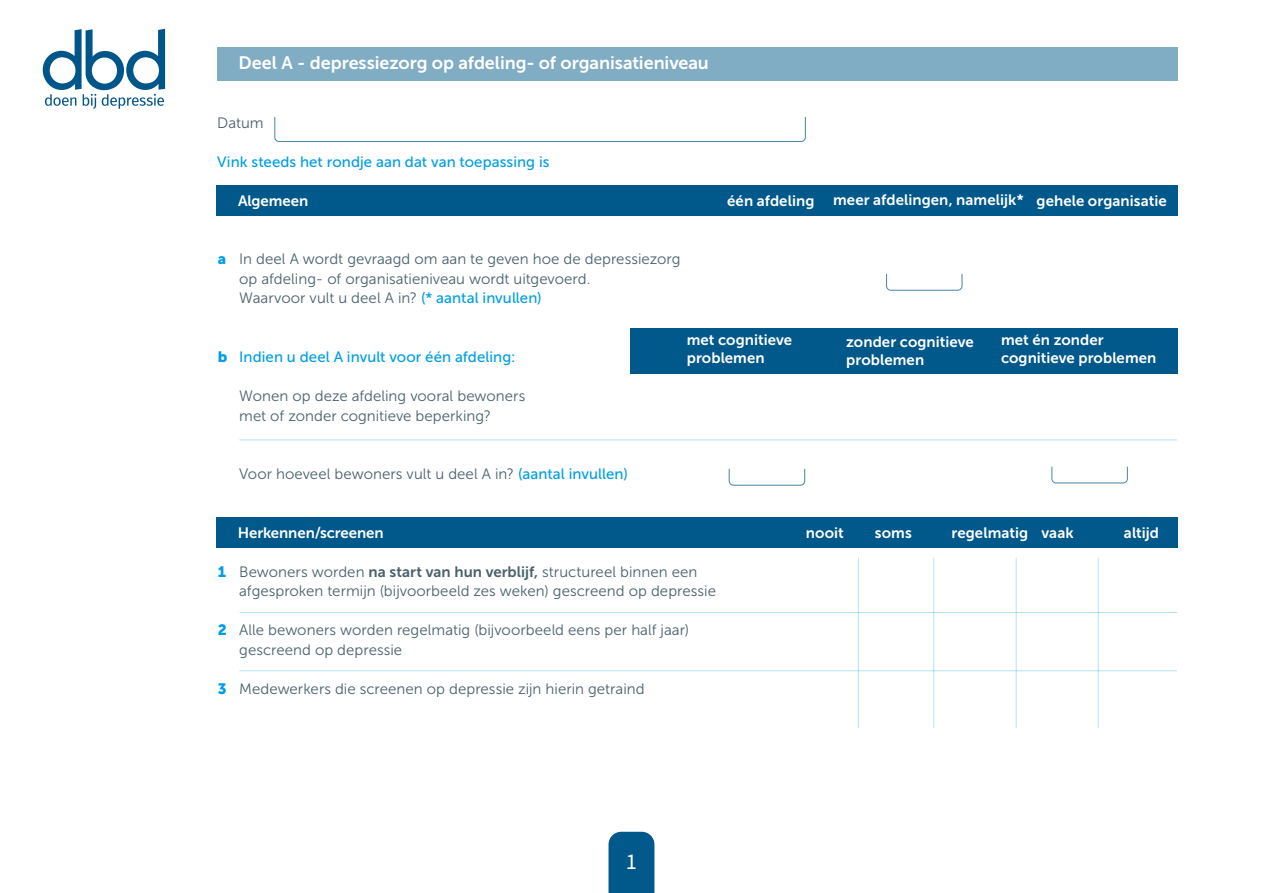
<style>
.page{position:relative;width:1263px;height:893px;background:#fff}
.page>*{position:absolute;margin:0;border:0;box-sizing:border-box;transform-origin:0 0}
.t1{font:22.5px "Source Sans Pro";color:#fff}
.t2{font:18px "Museo Sans 700";letter-spacing:-.005em;color:#fff}
.t3{font:15px/19.5px "Museo Sans 300";letter-spacing:.005em;color:#4a616b}
.t4{font:15px/18px "Museo Sans 700";letter-spacing:.005em;color:#fff}
.t5{font:15px "Museo Sans 500";letter-spacing:.005em;color:#009ee3}
.s1{font-family:"Museo Sans 900";color:#009ee3}
.s2{font-family:"Museo Sans 500";color:#009ee3}
.s3{font-family:"Museo Sans 900"}
.s4{font-family:"Museo Sans 700"}
</style>
<div class="page">
<div style="left:608px;top:832px;width:46px;height:61px;background:#00598a"></div>
<svg style="left:43px;top:29px;width:122px;height:80px"></svg>
<div style="left:217px;top:47px;width:961px;height:33px;background:#80acc4"></div>
<div style="left:217px;top:186px;width:961px;height:30px;background:#00598a"></div>
<svg style="left:274px;top:117px;width:532px;height:25px"></svg>
<svg style="left:886px;top:273px;width:77px;height:18px"></svg>
<svg style="left:728px;top:468px;width:78px;height:18px"></svg>
<hr style="left:239px;top:440px;width:938px;height:1px;background:#009ee3">
<div style="left:216px;top:517px;width:962px;height:31px;background:#00598a"></div>
<hr style="left:239px;top:612px;width:938px;height:1px;background:#009ee3">
<hr style="left:239px;top:670px;width:938px;height:1px;background:#009ee3">
<hr style="left:858px;top:558px;width:1px;height:170px;background:#009ee3">
<hr style="left:933px;top:558px;width:1px;height:170px;background:#009ee3">
<hr style="left:1016px;top:558px;width:1px;height:170px;background:#009ee3">
<hr style="left:1098px;top:558px;width:1px;height:170px;background:#009ee3">
<div style="left:631px;top:328px;width:547px;height:46px;background:#00598a"></div>
<svg style="left:1051px;top:466px;width:77px;height:18px"></svg>
<p class="t2" style="left:239px;top:53px;width:472px">Deel A - depressiezorg op afdeling- of organisatieniveau</p>
<p class="t3" style="left:217px;top:113px;width:48px">Datum</p>
<p class="t5" style="left:217px;top:154px;width:334px">Vink steeds het rondje aan dat van toepassing is</p>
<p class="t4" style="left:238px;top:192px;width:72px">Algemeen</p>
<p class="t4" style="left:833px;top:191px;width:335px">meer afdelingen, namelijk* gehele organisatie</p>
<p class="t4" style="left:727px;top:192px;width:89px">één afdeling</p>
<p class="t3" style="left:239px;top:250px;width:443px;text-indent:-21px"><span class="s1">a</span> In deel A wordt gevraagd om aan te geven hoe de depressiezorg op afdeling- of organisatieniveau wordt uitgevoerd.<br>Waarvoor vult u deel A in? <span class="s2">(* aantal invullen)</span></p>
<p class="t5" style="left:218px;top:349px;width:299px"><span class="s3">b</span> Indien u deel A invult voor één afdeling:</p>
<p class="t3" style="left:239px;top:386px;width:288px">Wonen op deze afdeling vooral bewoners met of zonder cognitieve beperking?</p>
<p class="t4" style="left:687px;top:331px;width:107px">met cognitieve problemen</p>
<p class="t3" style="left:239px;top:464px;width:390px">Voor hoeveel bewoners vult u deel A in? <span class="s2">(aantal invullen)</span></p>
<p class="t4" style="left:846px;top:332px;width:129px">zonder cognitieve problemen</p>
<p class="t4" style="left:1001px;top:331px;width:157px">met én zonder cognitieve problemen</p>
<p class="t4" style="left:238px;top:523px;width:148px">Herkennen/screenen</p>
<p class="t4" style="left:806px;top:523px;width:39px">nooit</p>
<p class="t4" style="left:875px;top:523px;width:38px">soms</p>
<p class="t4" style="left:951px;top:523px;width:124px">regelmatig vaak</p>
<p class="t4" style="left:1124px;top:523px;width:37px">altijd</p>
<p class="t3" style="left:239px;top:562px;width:478px;text-indent:-21px"><span class="s1">1</span> Bewoners worden <span class="s4">na start van hun verblijf,</span> structureel binnen een afgesproken termijn (bijvoorbeeld zes weken) gescreend op depressie</p>
<p class="t3" style="left:239px;top:620px;width:451px;text-indent:-21px"><span class="s1">2</span> Alle bewoners worden regelmatig (bijvoorbeeld eens per half jaar) gescreend op depressie</p>
<p class="t3" style="left:218px;top:679px;width:428px"><span class="s1">3</span> Medewerkers die screenen op depressie zijn hierin getraind</p>
<h1 class="t1" style="left:626px;top:846px;width:13px">1</h1>
</div>
